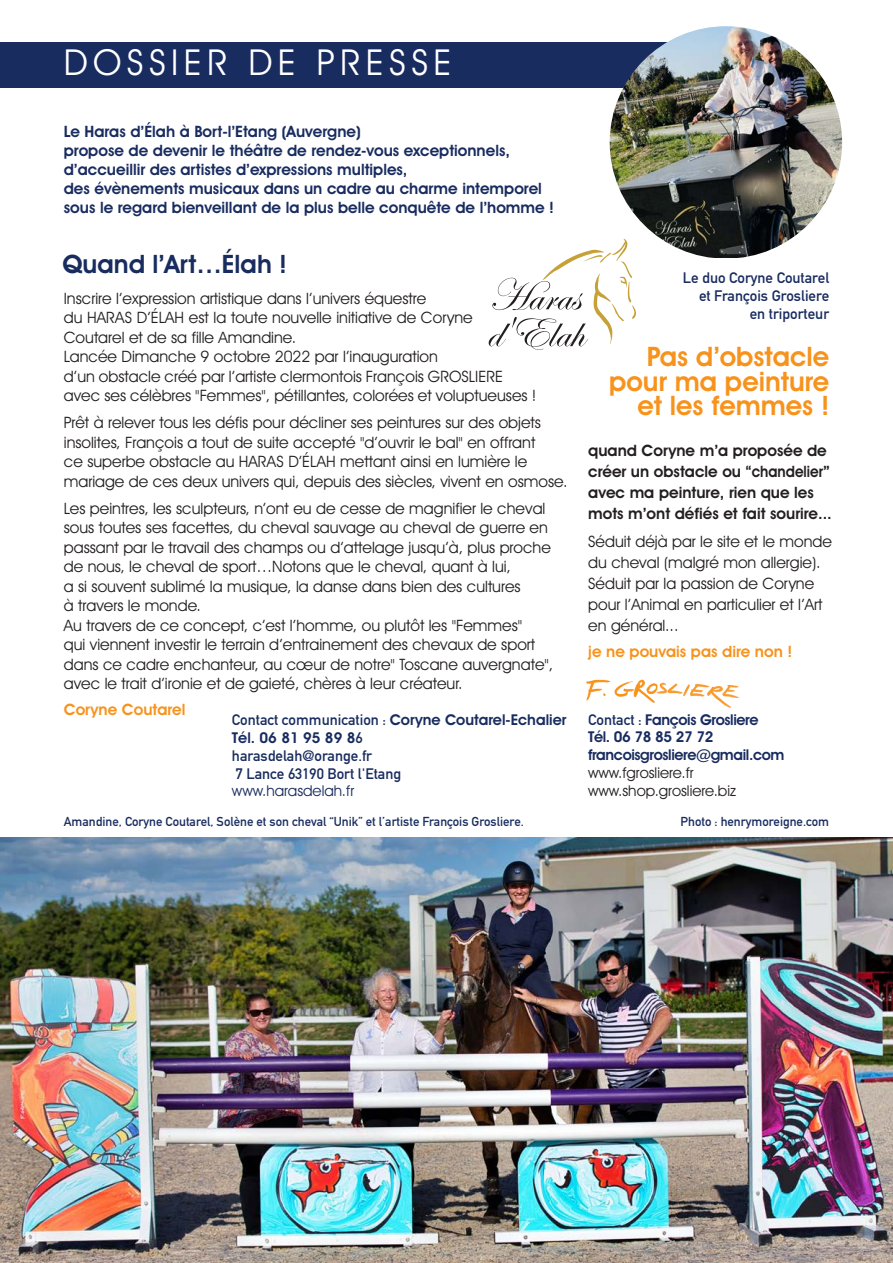
<style>
.page{position:relative;width:893px;height:1263px;background:#fff}
.page>*{position:absolute;margin:0;border:0;box-sizing:border-box;transform-origin:0 0}
.t1{font:36px "Avant Garde IT Cby BT";letter-spacing:.15em;color:#fff}
.t2{font:600 27px "Avant Garde IT Cby BT";color:#f7931d}
.t3{font:600 25.5px "Avant Garde IT Cby BT";color:#192c60}
.t4{font:15.75px/19.5px "Avant Garde IT Cby BT";color:#231f20}
.t5{font:600 15.75px "Avant Garde IT Cby BT";color:#192c60}
.t6{font:600 15.75px/21px "Avant Garde IT Cby BT";color:#231f20}
.t7{font:600 15.75px "Avant Garde IT Cby BT";color:#f7931d}
.t8{font:700 15px "DIN Alternate";color:#192c60}
.t9{font:600 15px "Avant Garde IT Cby BT";letter-spacing:-.025em;color:#192c60}
.t10{font:600 15px "Avant Garde IT Cby BT";color:#192c60}
.t11{font:15px "Avant Garde IT Cby BT";color:#231f20}
.t12{font:15px "Avant Garde IT Cby BT";color:#192c60}
.t13{font:700 12.75px "DIN Alternate";color:#192c60}
.s1{font-family:"DIN Alternate";font-weight:700}
</style>
<div class="page">
<img style="left:0;top:837px;width:893px;height:426px">
<div style="left:0;top:43px;width:690px;height:45px;background:#192c60"></div>
<img style="left:610px;top:26px;width:232px;height:231px;border-radius:50%">
<svg style="left:489px;top:239px;width:147px;height:111px"></svg>
<img style="left:586px;top:679px;width:153px;height:29px">
<p class="t1" style="left:64px;top:49px;width:389px">DOSSIER DE PRESSE</p>
<p class="t5" style="left:64px;top:126px;width:298px">Le Haras d’Élah à Bort-l’Etang (Auvergne)</p>
<p class="t5" style="left:64px;top:145px;width:448px">propose de devenir le théâtre de rendez-vous exceptionnels,</p>
<p class="t5" style="left:64px;top:164px;width:345px">d’accueillir des artistes d’expressions multiples,</p>
<p class="t5" style="left:64px;top:183px;width:480px">des évènements musicaux dans un cadre au charme intemporel</p>
<p class="t5" style="left:64px;top:202px;width:492px">sous le regard bienveillant de la plus belle conquête de l’homme !</p>
<p class="t3" style="left:62px;top:255px;width:226px">Quand l’Art…Élah !</p>
<p class="t4" style="left:64px;top:290px;width:364px">Inscrire l’expression artistique dans l’univers équestre</p>
<p class="t4" style="left:64px;top:309px;width:410px">du HARAS D’ÉLAH est la toute nouvelle initiative de Coryne<br>Coutarel et de sa fille Amandine.</p>
<p class="t4" style="left:64px;top:348px;width:376px">Lancée Dimanche 9 octobre 2022 par l’inauguration</p>
<p class="t4" style="left:64px;top:368px;width:474px">d’un obstacle créé par l’artiste clermontois François GROSLIERE avec ses célèbres "Femmes", pétillantes, colorées et voluptueuses !</p>
<p class="t4" style="left:64px;top:414px;width:479px">Prêt à relever tous les défis pour décliner ses peintures sur des objets</p>
<p class="t4" style="left:64px;top:434px;width:473px">insolites, François a tout de suite accepté "d’ouvrir le bal" en offrant</p>
<p class="t4" style="left:64px;top:453px;width:465px">ce superbe obstacle au HARAS D’ÉLAH mettant ainsi en lumière le</p>
<p class="t4" style="left:64px;top:473px;width:505px">mariage de ces deux univers qui, depuis des siècles, vivent en osmose.</p>
<p class="t4" style="left:64px;top:500px;width:489px">Les peintres, les sculpteurs, n’ont eu de cesse de magnifier le cheval sous toutes ses facettes, du cheval sauvage au cheval de guerre en passant par le travail des champs ou d’attelage jusqu’à, plus proche de nous, le cheval de sport…Notons que le cheval, quant à lui,</p>
<p class="t4" style="left:64px;top:578px;width:458px">a si souvent sublimé la musique, la danse dans bien des cultures</p>
<p class="t4" style="left:64px;top:597px;width:139px">à travers le monde.</p>
<p class="t4" style="left:64px;top:617px;width:460px">Au travers de ce concept, c’est l’homme, ou plutôt les "Femmes"</p>
<p class="t4" style="left:64px;top:636px;width:491px">qui viennent investir le terrain d’entrainement des chevaux de sport dans ce cadre enchanteur, au cœur de notre" Toscane auvergnate", avec le trait d’ironie et de gaieté, chères à leur créateur.</p>
<p class="t7" style="left:64px;top:704px;width:123px">Coryne Coutarel</p>
<p class="t10" style="left:232px;top:714px;width:336px"><span class="s1">Contact communication :</span> Coryne Coutarel-Echalier</p>
<p class="t10" style="left:232px;top:732px;width:132px">Tél. 06 81 95 89 8<span class="s1">6</span></p>
<p class="t8" style="left:232px;top:750px;width:142px">harasdelah@orange.fr</p>
<p class="t8" style="left:236px;top:768px;width:167px">7 Lance 63190 Bort l'Etang</p>
<p class="t12" style="left:232px;top:785px;width:124px">www.harasdelah.fr</p>
<p class="t8" style="left:683px;top:272px;width:148px">Le duo Coryne Coutarel</p>
<p class="t8" style="left:699px;top:290px;width:132px">et François Grosliere</p>
<p class="t8" style="left:750px;top:308px;width:81px">en triporteur</p>
<p class="t2" style="left:647px;top:347px;width:184px">Pas d’obstacle</p>
<p class="t2" style="left:609px;top:371px;width:222px">pour ma peinture</p>
<p class="t2" style="left:637px;top:396px;width:193px">et les femmes !</p>
<p class="t6" style="left:588px;top:441px;width:245px">quand Coryne m’a proposée de créer un obstacle ou “chandelier” avec ma peinture, rien que les mots m’ont défiés et fait sourire...</p>
<p class="t4" style="left:588px;top:533px;width:245px;line-height:21px">Séduit déjà par le site et le monde du cheval (malgré mon allergie).</p>
<p class="t4" style="left:588px;top:575px;width:236px;line-height:21px">Séduit par la passion de Coryne pour l’Animal en particulier et l’Art en général...</p>
<p class="t7" style="left:588px;top:646px;width:206px">je ne pouvais pas dire non !</p>
<p class="t9" style="left:588px;top:714px;width:172px"><span class="s1">Contact :</span> Fançois Grosliere</p>
<p class="t9" style="left:588px;top:731px;width:127px">Tél. 06 78 85 27 72</p>
<p class="t9" style="left:588px;top:749px;width:198px">francoisgrosliere@gmail.com</p>
<p class="t11" style="left:588px;top:767px;width:107px">www.fgrosliere.fr</p>
<p class="t11" style="left:588px;top:785px;width:150px">www.shop.grosliere.biz</p>
<p class="t13" style="left:64px;top:817px;width:461px">Amandine, Coryne Coutarel, Solène et son cheval “Unik” et l’artiste François Grosliere.</p>
<p class="t13" style="left:680px;top:817px;width:150px">Photo : henrymoreigne.com</p>
</div>
